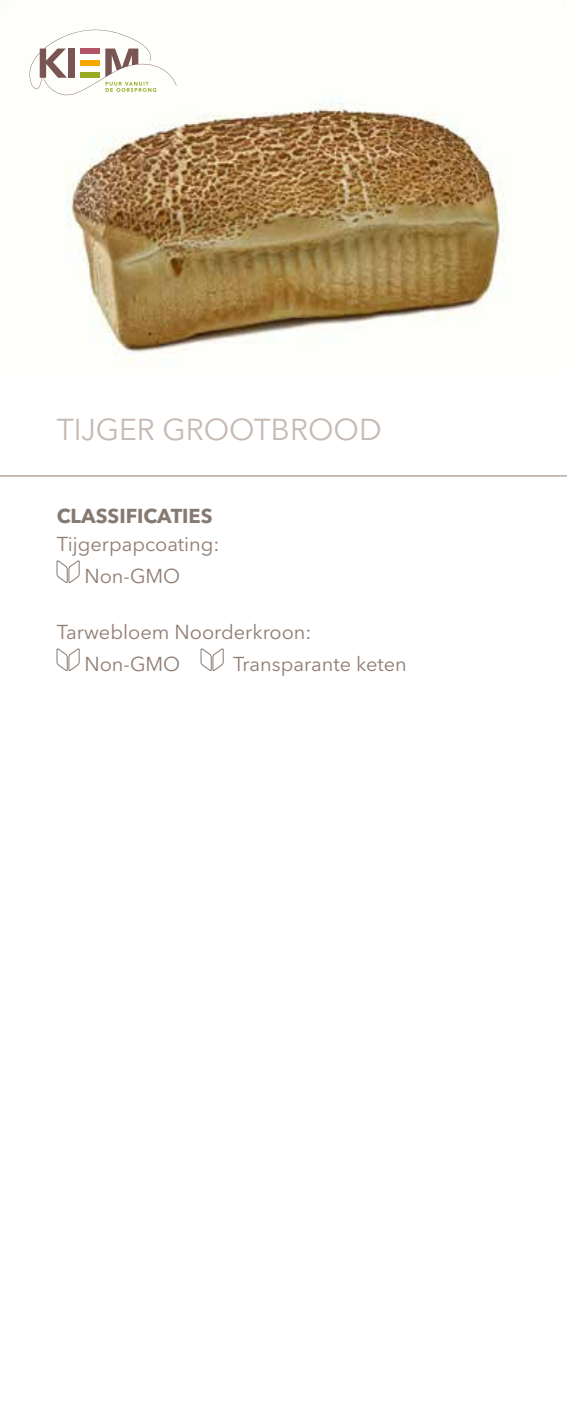
<style>
.page{position:relative;width:567px;height:1418px;background:#fff}
.page>*{position:absolute;margin:0;border:0;box-sizing:border-box;transform-origin:0 0}
.t1{font:30px "Avenir Next LT Pro";color:#c5b9b3}
.t2{font:20px/32px "Avenir Next LT Pro";color:#8f7c71;text-align:center}
.t3{font:700 20px "Avenir Next LT Pro";color:#867971}
</style>
<div class="page">
<svg style="left:56px;top:560px;width:24px;height:23px"></svg>
<svg style="left:56px;top:648px;width:24px;height:23px"></svg>
<svg style="left:200px;top:648px;width:24px;height:23px"></svg>
<img style="left:64px;top:95px;width:441px;height:272px">
<svg style="left:29px;top:29px;width:148px;height:66px"></svg>
<hr style="left:0;top:475px;width:567px;height:1px;background:#8f7c71">
<h1 class="t1" style="left:57px;top:411px;width:327px">TIJGER GROOTBROOD</h1>
<p class="t3" style="left:57px;top:503px;width:157px">CLASSIFICATIES</p>
<p class="t2" style="left:57px;top:527px;width:164px">Tijgerpapcoating:<br>Non-GMO</p>
<p class="t2" style="left:84px;top:615px;width:229px;text-align:left;text-indent:-28px">Tarwebloem Noorderkroon:<br>Non-GMO</p>
<p class="t2" style="left:233px;top:647px;width:175px">Transparante keten</p>
</div>
